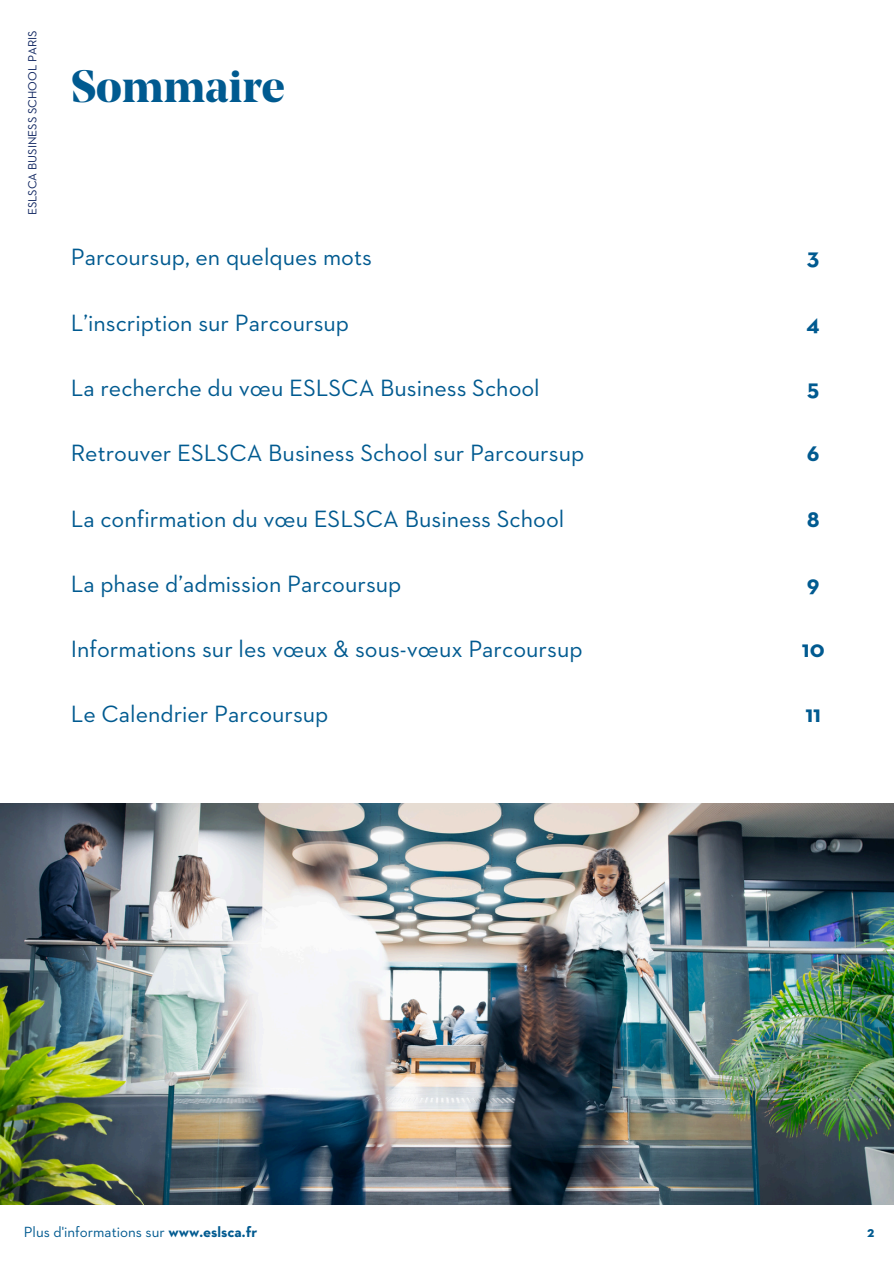
<style>
.page{position:relative;width:894px;height:1264px;background:#fff}
.page>*{position:absolute;margin:0;border:0;box-sizing:border-box;transform-origin:0 0}
.t1{font:700 45px "Noe Display";color:#005a90}
.t2{font:24px "Neutraface 2 Text";color:#005a90}
.t3{font:700 24px "Neutraface 2 Text";color:#005a90}
.t4{font:15px "Neutraface 2 Text";color:#005a90}
.t5{font:700 15px "Neutraface 2 Text";color:#005a90}
.t6{font:12px "Neutraface 2 Text";color:#081f5c}
.s1{font-weight:700}
</style>
<div class="page">
<img style="left:0;top:803px;width:893px;height:400px">
<h3 class="t6" style="left:27px;top:215px;width:186px;rotate:-90deg">ESLSCA BUSINESS SCHOOL PARIS</h3>
<h3 class="t1" style="left:71px;top:68px;width:215px">Sommaire</h3>
<p class="t2" style="left:71px;top:247px;width:302px">Parcoursup, en quelques mots</p>
<h1 class="t2" style="left:71px;top:312px;width:280px">L’inscription sur Parcoursup</h1>
<h3 class="t2" style="left:71px;top:377px;width:470px">La recherche du vœu ESLSCA Business School</h3>
<h3 class="t2" style="left:71px;top:442px;width:515px">Retrouver ESLSCA Business School sur Parcoursup</h3>
<h3 class="t2" style="left:71px;top:508px;width:495px">La confirmation du vœu ESLSCA Business School</h3>
<h3 class="t2" style="left:71px;top:573px;width:332px">La phase d’admission Parcoursup</h3>
<h3 class="t2" style="left:71px;top:638px;width:513px">Informations sur les vœux &amp; sous-vœux Parcoursup</h3>
<h3 class="t2" style="left:71px;top:703px;width:259px">Le Calendrier Parcoursup</h3>
<h2 class="t3" style="left:806px;top:247px;width:14px">3</h2>
<h2 class="t3" style="left:806px;top:312px;width:15px">4</h2>
<h2 class="t3" style="left:807px;top:377px;width:14px">5</h2>
<h2 class="t3" style="left:806px;top:442px;width:14px">6</h2>
<h2 class="t3" style="left:806px;top:508px;width:14px">8</h2>
<h2 class="t3" style="left:806px;top:573px;width:14px">9</h2>
<h2 class="t3" style="left:801px;top:638px;width:24px">10</h2>
<h2 class="t3" style="left:805px;top:703px;width:17px">11</h2>
<p class="t4" style="left:24px;top:1224px;width:235px">Plus d'informations sur <span class="s1">www.eslsca.fr</span></p>
<h4 class="t5" style="left:866px;top:1224px;width:9px">2</h4>
</div>
